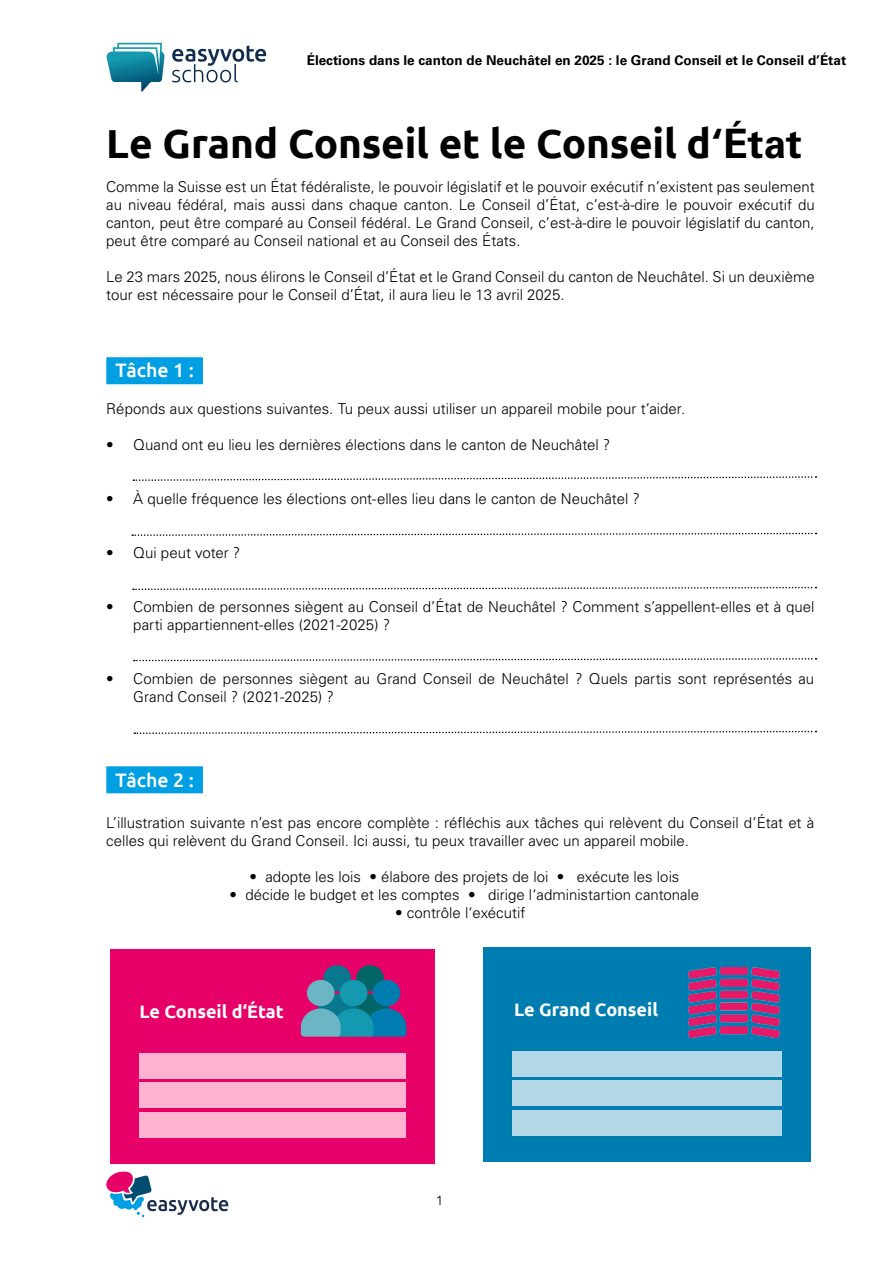
<style>
.page{position:relative;width:893px;height:1263px;background:#fff}
.page>*{position:absolute;margin:0;border:0;box-sizing:border-box;transform-origin:0 0}
.t1{font:700 40.5px "Ubuntu";letter-spacing:-.005em;color:#000}
.t2{font:500 19.5px "Ubuntu";color:#fff}
.t3{font:700 18px "Ubuntu";color:#fff}
.t4{font:300 15px/18px "Univers LT Std";color:#000}
.t5{font:300 15px/18px "Univers";color:#000;text-align:justify}
.t6{font:700 13.5px "Univers";color:#000}
.t7{font:300 13.5px "Ubuntu";color:#000}
.s1{font-family:"Univers"}
</style>
<div class="page">
<svg style="left:106px;top:1171px;width:122px;height:46px"></svg>
<svg style="left:172px;top:45px;width:94px;height:37px"></svg>
<svg style="left:106px;top:43px;width:59px;height:49px"></svg>
<div style="left:106px;top:357px;width:97px;height:27px;background:#009fe3"></div>
<svg style="left:132px;top:532px;width:684px;height:4px"></svg>
<svg style="left:133px;top:476px;width:683px;height:5px"></svg>
<svg style="left:133px;top:586px;width:683px;height:5px"></svg>
<svg style="left:134px;top:658px;width:682px;height:4px"></svg>
<svg style="left:134px;top:730px;width:682px;height:4px"></svg>
<div style="left:106px;top:766px;width:97px;height:27px;background:#009fe3"></div>
<div style="left:110px;top:949px;width:325px;height:215px;background:#e60067"></div>
<div style="left:139px;top:1053px;width:267px;height:25px;background:#ffb3d1"></div>
<div style="left:139px;top:1083px;width:267px;height:25px;background:#ffb3d1"></div>
<div style="left:139px;top:1112px;width:267px;height:26px;background:#ffb3d1"></div>
<div style="left:356px;top:965px;width:28px;height:26px;background:#036666;border-radius:50%"></div>
<div style="left:323px;top:965px;width:28px;height:26px;background:#08788f;border-radius:50%"></div>
<div style="left:373px;top:980px;width:27px;height:26px;background:#007db0;border-radius:50%"></div>
<div style="left:340px;top:980px;width:27px;height:26px;background:#1499b0;border-radius:50%"></div>
<div style="left:307px;top:980px;width:28px;height:26px;background:#6bb5c4;border-radius:50%"></div>
<svg style="left:301px;top:994px;width:105px;height:43px"></svg>
<div style="left:483px;top:947px;width:327px;height:215px;background:#007db0"></div>
<img style="left:689px;top:967px;width:90px;height:70px">
<div style="left:512px;top:1051px;width:269px;height:25px;background:#b3d8e7"></div>
<div style="left:512px;top:1080px;width:269px;height:26px;background:#b3d8e7"></div>
<div style="left:512px;top:1110px;width:269px;height:25px;background:#b3d8e7"></div>
<p class="t6" style="left:307px;top:52px;width:541px">Élections dans le canton de Neuchâtel en 2025 : le Grand Conseil et le Conseil d’État</p>
<h1 class="t1" style="left:106px;top:119px;width:697px">Le Grand Conseil et le Conseil d<span class="s1">‘État</span></h1>
<p class="t5" style="left:106px;top:178px;width:710px">Comme la Suisse est un État fédéraliste, le pouvoir législatif et le pouvoir exécutif n’existent pas seulement au niveau fédéral, mais aussi dans chaque canton. Le Conseil d’État, c’est-à-dire le pouvoir exécutif du canton, peut être comparé au Conseil fédéral. Le Grand Conseil, c’est-à-dire le pouvoir législatif du canton, peut être comparé au Conseil national et au Conseil des États.</p>
<p class="t5" style="left:106px;top:268px;width:710px">Le 23 mars 2025, nous élirons le Conseil d’État et le Grand Conseil du canton de Neuchâtel. Si un deuxième tour est nécessaire pour le Conseil d’État, il aura lieu le 13 avril 2025.</p>
<h2 class="t2" style="left:115px;top:358px;width:80px">Tâche 1 :</h2>
<p class="t4" style="left:106px;top:400px;width:580px">Réponds aux questions suivantes. Tu peux aussi utiliser un appareil mobile pour t’aider.</p>
<p class="t4" style="left:106px;top:436px;width:506px">• Quand ont eu lieu les dernières élections dans le canton de Neuchâtel ?</p>
<p class="t4" style="left:106px;top:490px;width:535px">• À quelle fréquence les élections ont-elles lieu dans le canton de Neuchâtel ?</p>
<p class="t4" style="left:106px;top:544px;width:136px">• Qui peut voter ?</p>
<p class="t4" style="left:133px;top:598px;width:683px;text-indent:-27px">• Combien de personnes siègent au Conseil d’État de Neuchâtel ? Comment s’appellent-elles et à quel parti appartiennent-elles (2021-2025) ?</p>
<p class="t4" style="left:133px;top:670px;width:682px;text-indent:-27px">• Combien de personnes siègent au Grand Conseil de Neuchâtel ? Quels partis sont représentés au<br>Grand Conseil ? (2021-2025) ?</p>
<h2 class="t2" style="left:115px;top:767px;width:80px">Tâche 2 :</h2>
<p class="t4" style="left:106px;top:814px;width:709px">L’illustration suivante n’est pas encore complète : réfléchis aux tâches qui relèvent du Conseil d’État et à celles qui relèvent du Grand Conseil. Ici aussi, tu peux travailler avec un appareil mobile.</p>
<p class="t4" style="left:250px;top:868px;width:431px">• adopte les lois • élabore des projets de loi • exécute les lois</p>
<p class="t4" style="left:230px;top:886px;width:471px">• décide le budget et les comptes • dirige l<span class="s1">‘</span>administartion cantonale</p>
<p class="t4" style="left:395px;top:904px;width:132px">• contrôle l<span class="s1">‘</span>exécutif</p>
<p class="t3" style="left:139px;top:1000px;width:146px">Le Conseil d‘État</p>
<p class="t3" style="left:514px;top:998px;width:145px">Le Grand Conseil</p>
<p class="t7" style="left:436px;top:1192px;width:9px">1</p>
</div>
